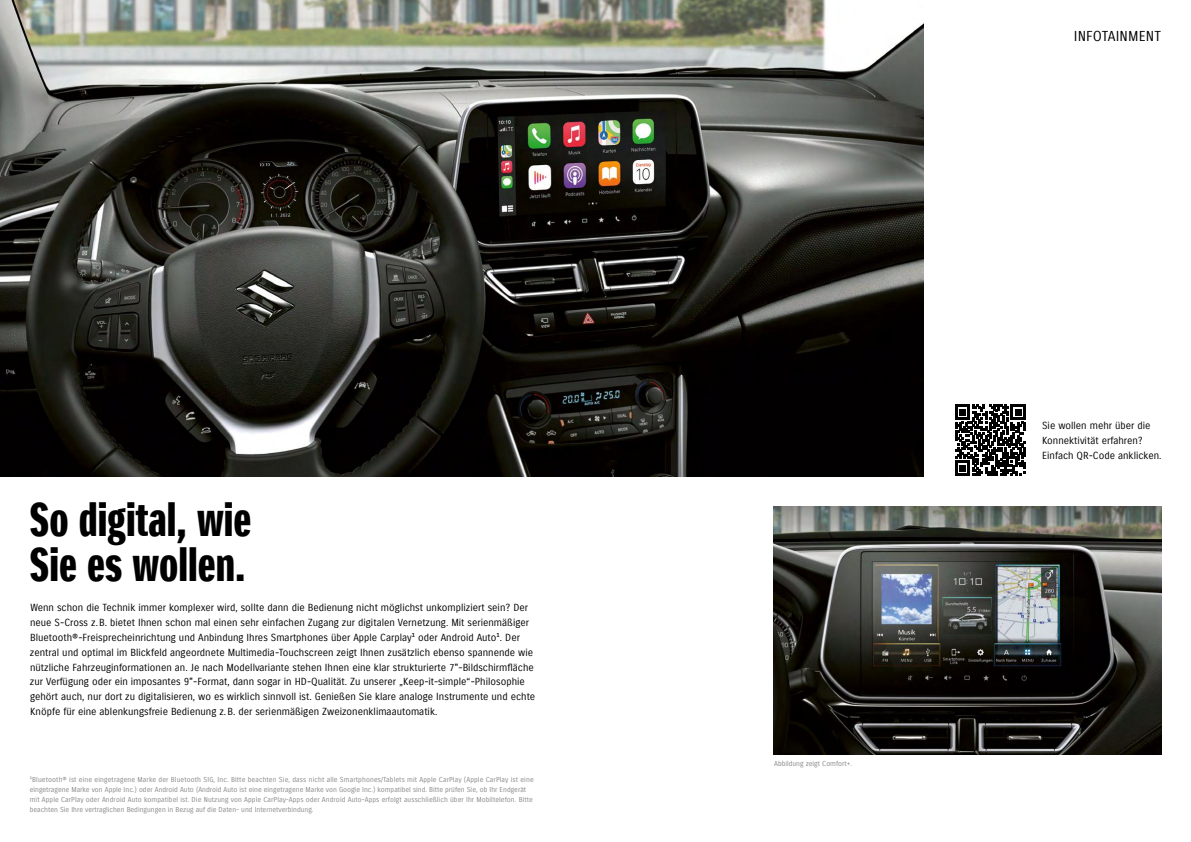
<style>
.page{position:relative;width:1191px;height:842px;background:#fff}
.page>*{position:absolute;margin:0;border:0;box-sizing:border-box;transform-origin:0 0}
.t1{font:46px/44.7px "Suzuki PRO Headline";color:#000}
.t2{font:14px "Suzuki PRO Regular";letter-spacing:.01em;color:#000}
.t3{font:10px/14.9px "Suzuki PRO Regular";color:#000}
.t4{font:7px/9.9px "Suzuki PRO Regular";letter-spacing:.01em;color:#878888}
</style>
<div class="page">
<svg style="left:955px;top:405px;width:70px;height:70px"></svg>
<img style="left:774px;top:507px;width:387px;height:248px">
<img style="left:0;top:0;width:923px;height:477px">
<h1 class="t1" style="left:30px;top:498px;width:223px">So digital, wie<br>Sie es wollen.</h1>
<p class="t3" style="left:30px;top:600px;width:507px">Wenn schon die Technik immer komplexer wird, sollte dann die Bedienung nicht möglichst unkompliziert sein? Der neue S-Cross z.B. bietet Ihnen schon mal einen sehr einfachen Zugang zur digitalen Vernetzung. Mit serienmäßiger Bluetooth®-Freisprecheinrichtung und Anbindung Ihres Smartphones über Apple Carplay¹ oder Android Auto¹. Der zentral und optimal im Blickfeld angeordnete Multimedia-Touchscreen zeigt Ihnen zusätzlich ebenso spannende wie nützliche Fahrzeuginformationen an. Je nach Modellvariante stehen Ihnen eine klar strukturierte 7"-Bildschirmfläche zur Verfügung oder ein imposantes 9"-Format, dann sogar in HD-Qualität. Zu unserer „Keep-it-simple“-Philosophie gehört auch, nur dort zu digitalisieren, wo es wirklich sinnvoll ist. Genießen Sie klare analoge Instrumente und echte Knöpfe für eine ablenkungsfreie Bedienung z.B. der serienmäßigen Zweizonenklimaautomatik.</p>
<p class="t4" style="left:30px;top:775px;width:505px">¹Bluetooth® ist eine eingetragene Marke der Bluetooth SIG, Inc. Bitte beachten Sie, dass nicht alle Smartphones/Tablets mit Apple CarPlay (Apple CarPlay ist eine eingetragene Marke von Apple Inc.) oder Android Auto (Android Auto ist eine eingetragene Marke von Google Inc.) kompatibel sind. Bitte prüfen Sie, ob Ihr Endgerät mit Apple CarPlay oder Android Auto kompatibel ist. Die Nutzung von Apple CarPlay-Apps oder Android Auto-Apps erfolgt ausschließlich über Ihr Mobiltelefon. Bitte beachten Sie Ihre vertraglichen Bedingungen in Bezug auf die Daten- und Internetverbindung.</p>
<p class="t4" style="left:774px;top:758px;width:79px">Abbildung zeigt Comfort+.</p>
<h2 class="t2" style="left:1073px;top:28px;width:89px">INFOTAINMENT</h2>
<p class="t3" style="left:1042px;top:419px;width:121px">Sie wollen mehr über die<br>Konnektivität erfahren?<br>Einfach QR-Code anklicken.</p>
</div>
